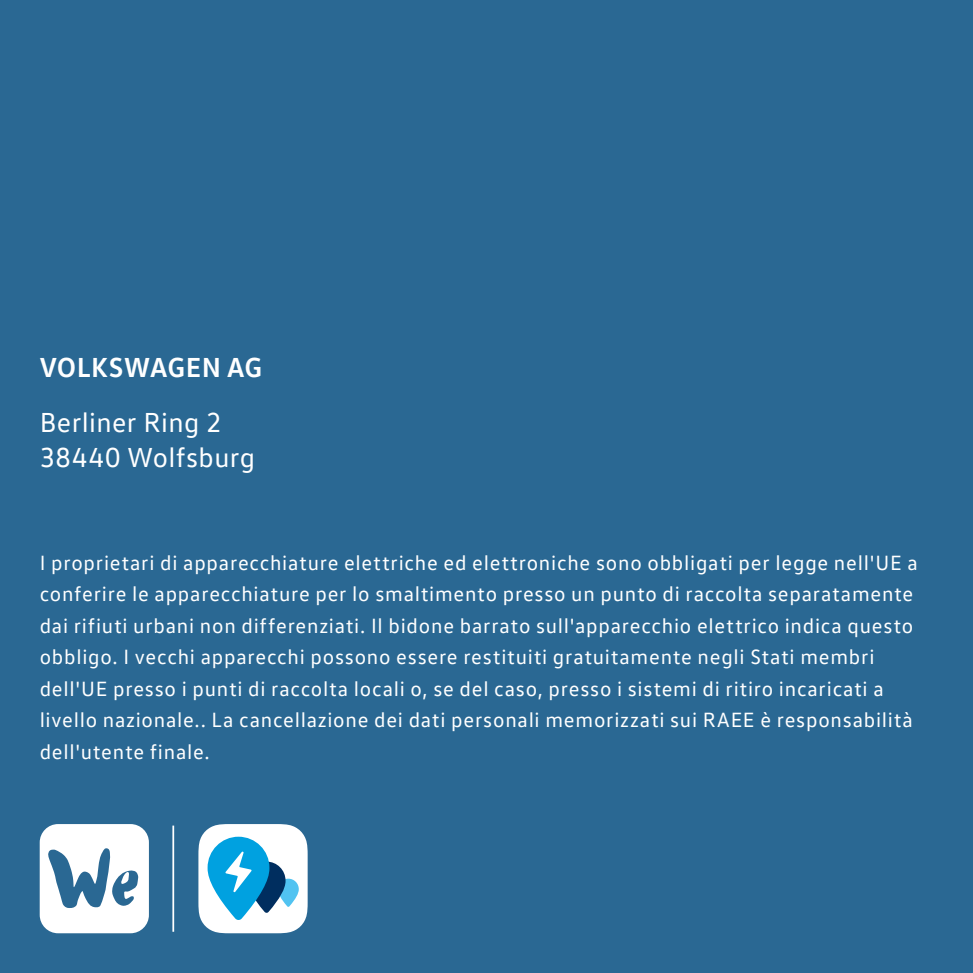
<style>
.page{position:relative;width:973px;height:973px;background:#fff}
.page>*{position:absolute;margin:0;border:0;box-sizing:border-box;transform-origin:0 0}
.t1{font:28px/35px "VW Text";letter-spacing:.015em;color:#fff}
.t2{font:700 28px "VW Text";letter-spacing:.015em;color:#fff}
.t3{font:21px/31.5px "VW Text";letter-spacing:.035em;color:#fff}
</style>
<div class="page">
<div style="left:0;top:0;width:972px;height:972px;background:#2a6893"></div>
<hr style="left:172px;top:825px;width:2px;height:106px;background:#fff">
<svg style="left:40px;top:824px;width:109px;height:109px"></svg>
<svg style="left:198px;top:824px;width:109px;height:109px;background:#99cee6"></svg>
<h1 class="t2" style="left:40px;top:349px;width:224px">VOLKSWAGEN AG</h1>
<h1 class="t1" style="left:40px;top:404px;width:217px">Berliner Ring 2<br>38440 Wolfsburg</h1>
<p class="t3" style="left:40px;top:546px;width:879px">I proprietari di apparecchiature elettriche ed elettroniche sono obbligati per legge nell'UE a conferire le apparecchiature per lo smaltimento presso un punto di raccolta separatamente dai rifiuti urbani non differenziati. Il bidone barrato sull'apparecchio elettrico indica questo obbligo. I vecchi apparecchi possono essere restituiti gratuitamente negli Stati membri dell'UE presso i punti di raccolta locali o, se del caso, presso i sistemi di ritiro incaricati a livello nazionale.. La cancellazione dei dati personali memorizzati sui RAEE è responsabilità dell'utente finale.</p>
</div>
